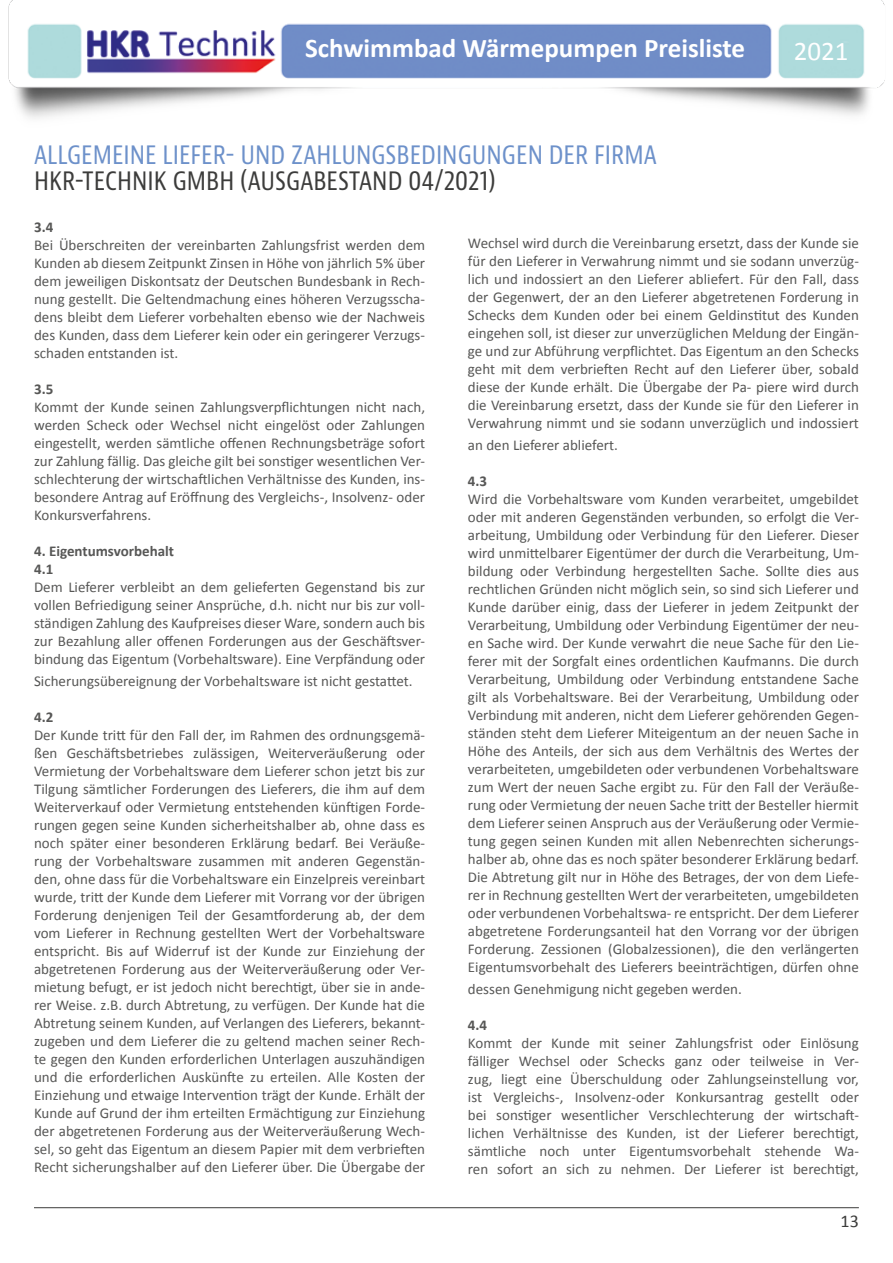
<style>
.page{position:relative;width:893px;height:1263px;background:#fff}
.page>*{position:absolute;margin:0;border:0;box-sizing:border-box;transform-origin:0 0}
.t1{font:condensed 27px "Bernino Sans";color:#6d91ca}
.t2{font:condensed 27px "Bernino Sans";color:#3c3c3b}
.t3{font:700 27px "Calibri";color:#fff}
.t4{font:27px "Calibri";color:#fff}
.t5{font:18px "Calibri";color:#3c3c3b}
.t6{font:15px/18px "Calibri";color:#575756;text-align:justify}
.t7{font:700 15px/18px "Calibri";color:#575756}
</style>
<div class="page">
<hr style="left:34px;top:1207px;width:825px;height:1px;background:#3c3c3b">
<img style="left:8px;top:0;width:877px;height:119px">
<h1 class="t3" style="left:305px;top:29px;width:442px">Schwimmbad Wärmepumpen Preisliste</h1>
<h1 class="t1" style="left:34px;top:138px;width:624px">ALLGEMEINE LIEFER- UND ZAHLUNGSBEDINGUNGEN DER FIRMA</h1>
<h1 class="t2" style="left:34px;top:163px;width:463px">HKR-TECHNIK GMBH (AUSGABESTAND 04/2021)</h1>
<h1 class="t4" style="left:794px;top:32px;width:56px">2021</h1>
<p class="t7" style="left:34px;top:218px;width:21px">3.4</p>
<p class="t6" style="left:34px;top:236px;width:392px">Bei Überschreiten der vereinbarten Zahlungsfrist werden dem Kunden ab diesem Zeitpunkt Zinsen in Höhe von jährlich 5% über dem jeweiligen Diskontsatz der Deutschen Bundesbank in Rech&shy;nung gestellt. Die Geltendmachung eines höheren Verzugsscha&shy;dens bleibt dem Lieferer vorbehalten ebenso wie der Nachweis des Kunden, dass dem Lieferer kein oder ein geringerer Verzugs&shy;schaden entstanden ist.</p>
<p class="t7" style="left:34px;top:380px;width:21px">3.5</p>
<p class="t6" style="left:34px;top:398px;width:392px">Kommt der Kunde seinen Zahlungsverpflichtungen nicht nach, werden Scheck oder Wechsel nicht eingelöst oder Zahlungen eingestellt, werden sämtliche offenen Rechnungsbeträge sofort zur Zahlung fällig. Das gleiche gilt bei sonstiger wesentlichen Ver&shy;schlechterung der wirtschaftlichen Verhältnisse des Kunden, ins&shy;besondere Antrag auf Eröffnung des Vergleichs-, Insolvenz- oder Konkursverfahrens.</p>
<p class="t7" style="left:34px;top:542px;width:141px">4. Eigentumsvorbehalt<br>4.1</p>
<p class="t6" style="left:34px;top:578px;width:392px">Dem Lieferer verbleibt an dem gelieferten Gegenstand bis zur vollen Befriedigung seiner Ansprüche, d.h. nicht nur bis zur voll&shy;ständigen Zahlung des Kaufpreises dieser Ware, sondern auch bis zur Bezahlung aller offenen Forderungen aus der Geschäftsver&shy;bindung das Eigentum (Vorbehaltsware). Eine Verpfändung oder</p>
<p class="t6" style="left:34px;top:672px;width:380px">Sicherungsübereignung der Vorbehaltsware ist nicht gestattet.</p>
<p class="t7" style="left:34px;top:707px;width:21px">4.2</p>
<p class="t6" style="left:34px;top:726px;width:393px">Der Kunde tritt für den Fall der, im Rahmen des ordnungsgemä&shy;ßen Geschäftsbetriebes zulässigen, Weiterveräußerung oder Vermietung der Vorbehaltsware dem Lieferer schon jetzt bis zur Tilgung sämtlicher Forderungen des Lieferers, die ihm auf dem Weiterverkauf oder Vermietung entstehenden künftigen Forde&shy;rungen gegen seine Kunden sicherheitshalber ab, ohne dass es noch später einer besonderen Erklärung bedarf. Bei Veräuße&shy;rung der Vorbehaltsware zusammen mit anderen Gegenstän&shy;den, ohne dass für die Vorbehaltsware ein Einzelpreis vereinbart wurde, tritt der Kunde dem Lieferer mit Vorrang vor der übrigen Forderung denjenigen Teil der Gesamtforderung ab, der dem vom Lieferer in Rechnung gestellten Wert der Vorbehaltsware entspricht. Bis auf Widerruf ist der Kunde zur Einziehung der abgetretenen Forderung aus der Weiterveräußerung oder Ver&shy;mietung befugt, er ist jedoch nicht berechtigt, über sie in ande&shy;rer Weise. z.B. durch Abtretung, zu verfügen. Der Kunde hat die Abtretung seinem Kunden, auf Verlangen des Lieferers, bekannt&shy;zugeben und dem Lieferer die zu geltend machen seiner Rech&shy;te gegen den Kunden erforderlichen Unterlagen auszuhändigen und die erforderlichen Auskünfte zu erteilen. Alle Kosten der Einziehung und etwaige Intervention trägt der Kunde. Erhält der Kunde auf Grund der ihm erteilten Ermächtigung zur Einziehung der abgetretenen Forderung aus der Weiterveräußerung Wech&shy;sel, so geht das Eigentum an diesem Papier mit dem verbrieften Recht sicherungshalber auf den Lieferer über. Die Übergabe der</p>
<p class="t6" style="left:468px;top:234px;width:392px">Wechsel wird durch die Vereinbarung ersetzt, dass der Kunde sie für den Lieferer in Verwahrung nimmt und sie sodann unverzüg&shy;lich und indossiert an den Lieferer abliefert. Für den Fall, dass der Gegenwert, der an den Lieferer abgetretenen Forderung in Schecks dem Kunden oder bei einem Geldinstitut des Kunden eingehen soll, ist dieser zur unverzüglichen Meldung der Eingän&shy;ge und zur Abführung verpflichtet. Das Eigentum an den Schecks geht mit dem verbrieften Recht auf den Lieferer über, sobald diese der Kunde erhält. Die Übergabe der Pa- piere wird durch die Vereinbarung ersetzt, dass der Kunde sie für den Lieferer in Verwahrung nimmt und sie sodann unverzüglich und indossiert</p>
<p class="t6" style="left:468px;top:436px;width:151px">an den Lieferer abliefert.</p>
<p class="t7" style="left:468px;top:471px;width:21px">4.3</p>
<p class="t6" style="left:468px;top:490px;width:393px">Wird die Vorbehaltsware vom Kunden verarbeitet, umgebildet oder mit anderen Gegenständen verbunden, so erfolgt die Ver&shy;arbeitung, Umbildung oder Verbindung für den Lieferer. Dieser wird unmittelbarer Eigentümer der durch die Verarbeitung, Um&shy;bildung oder Verbindung hergestellten Sache. Sollte dies aus rechtlichen Gründen nicht möglich sein, so sind sich Lieferer und Kunde darüber einig, dass der Lieferer in jedem Zeitpunkt der Verarbeitung, Umbildung oder Verbindung Eigentümer der neu&shy;en Sache wird. Der Kunde verwahrt die neue Sache für den Lie&shy;ferer mit der Sorgfalt eines ordentlichen Kaufmanns. Die durch Verarbeitung, Umbildung oder Verbindung entstandene Sache gilt als Vorbehaltsware. Bei der Verarbeitung, Umbildung oder Verbindung mit anderen, nicht dem Lieferer gehörenden Gegen&shy;ständen steht dem Lieferer Miteigentum an der neuen Sache in Höhe des Anteils, der sich aus dem Verhältnis des Wertes der verarbeiteten, umgebildeten oder verbundenen Vorbehaltsware zum Wert der neuen Sache ergibt zu. Für den Fall der Veräuße&shy;rung oder Vermietung der neuen Sache tritt der Besteller hiermit dem Lieferer seinen Anspruch aus der Veräußerung oder Vermie&shy;tung gegen seinen Kunden mit allen Nebenrechten sicherungs&shy;halber ab, ohne das es noch später besonderer Erklärung bedarf.<br>Die Abtretung gilt nur in Höhe des Betrages, der von dem Liefe&shy;rer in Rechnung gestellten Wert der verarbeiteten, umgebildeten oder verbundenen Vorbehaltswa- re entspricht. Der dem Lieferer abgetretene Forderungsanteil hat den Vorrang vor der übrigen Forderung. Zessionen (Globalzessionen), die den verlängerten Eigentumsvorbehalt des Lieferers beeinträchtigen, dürfen ohne</p>
<p class="t6" style="left:468px;top:979px;width:275px">dessen Genehmigung nicht gegeben werden.</p>
<p class="t7" style="left:468px;top:1015px;width:21px">4.4</p>
<p class="t6" style="left:468px;top:1033px;width:392px">Kommt der Kunde mit seiner Zahlungsfrist oder Einlösung fälliger Wechsel oder Schecks ganz oder teilweise in Ver&shy;zug, liegt eine Überschuldung oder Zahlungseinstellung vor, ist Vergleichs-, Insolvenz-oder Konkursantrag gestellt oder bei sonstiger wesentlicher Verschlechterung der wirtschaft&shy;lichen Verhältnisse des Kunden, ist der Lieferer berechtigt, sämtliche noch unter Eigentumsvorbehalt stehende Wa&shy;ren sofort an sich zu nehmen. Der Lieferer ist berechtigt,</p>
<p class="t5" style="left:841px;top:1208px;width:20px">13</p>
</div>
